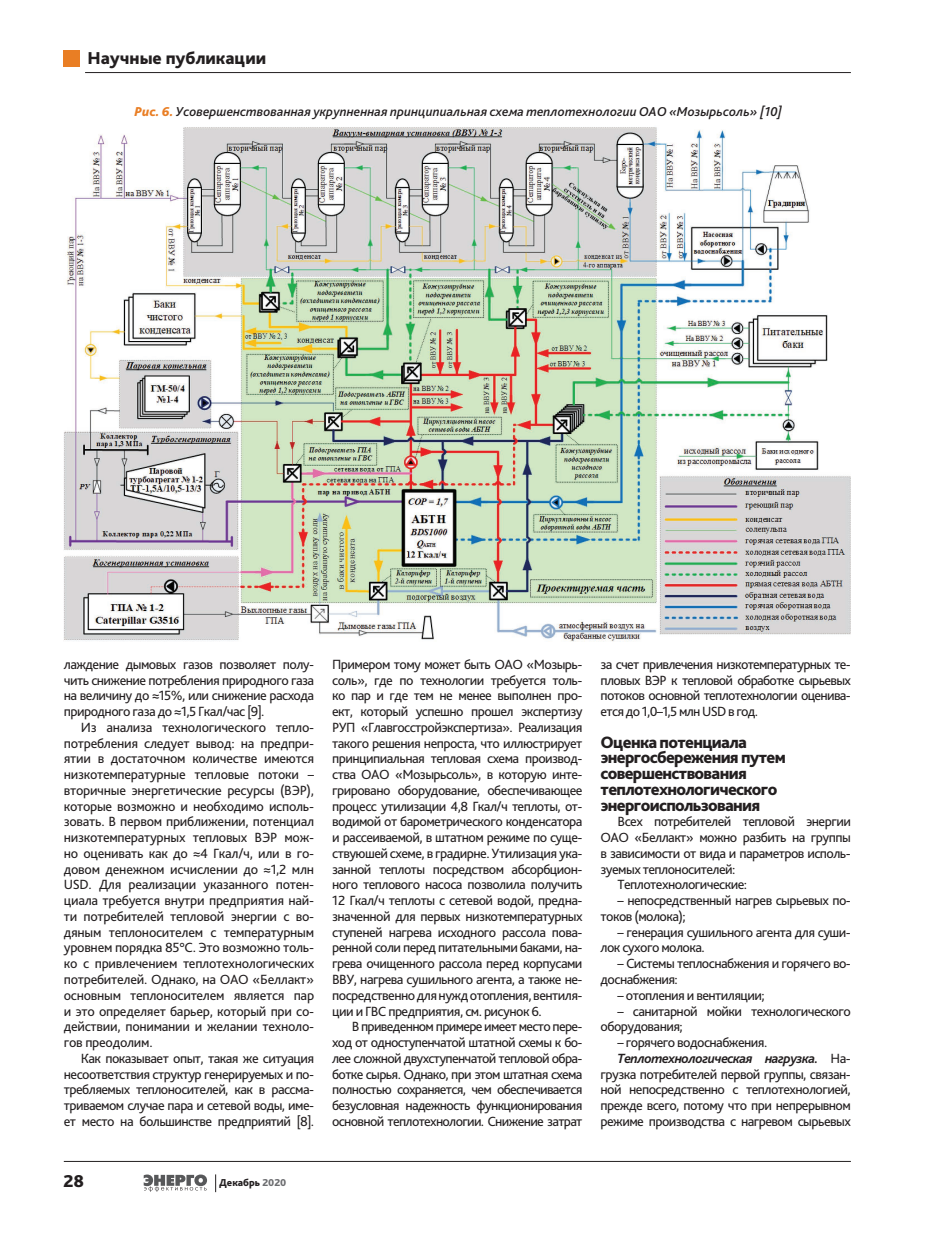
<style>
.page{position:relative;width:936px;height:1234px;background:#fff}
.page>*{position:absolute;margin:0;border:0;box-sizing:border-box;transform-origin:0 0}
.t1{font:800 18px "Bliss Pro";color:#231f20}
.t2{font:800 17.25px/15.8px "Bliss Pro";letter-spacing:-.04em;color:#231f20}
.t3{font:13.95px/15.8px "Bliss Pro";letter-spacing:-.04em;color:#231f20;text-align:justify}
.t4{font:italic 700 13.95px "Bliss Pro";letter-spacing:-.04em;color:#231f20}
.t5{font:italic 500 13.5px "Bliss Pro";color:#231f20}
.t6{font:800 10.5px "Bliss Pro";color:#231f20}
.s1{font-weight:800;color:#e97e24}
.s2{color:#6c6d70}
.s3{font-weight:400;font-style:normal}
</style>
<div class="page">
<svg style="left:215px;top:1174px;width:1px;height:17px"></svg>
<hr style="left:64px;top:1160px;width:786px;height:1px;background:#231f20">
<hr style="left:85px;top:72px;width:765px;height:1px;background:#231f20">
<svg style="left:144px;top:1174px;width:63px;height:17px"></svg>
<div style="left:64px;top:50px;width:16px;height:16px;background:#e97e24"></div>
<img style="left:64px;top:127px;width:786px;height:515px">
<p class="t1" style="left:87px;top:47px;width:180px">Научные публикации</p>
<p class="t5" style="left:134px;top:103px;width:649px"><span class="s1">Рис. 6.</span> Усовершенствованная укрупненная принципиальная схема теплотехнологии ОАО «Мозырьсоль» [10]</p>
<p class="t3" style="left:64px;top:655px;width:252px">лаждение дымовых газов позволяет полу&shy;чить снижение потребления природного газа на величину до ≈15%, или снижение расхода природного газа до ≈1,5 Гкал/час [9].</p>
<p class="t3" style="left:64px;top:718px;width:252px;text-indent:17px">Из анализа технологического тепло&shy;потребления следует вывод: на предпри&shy;ятии в достаточном количестве имеются низкотемпературные тепловые потоки – вторичные энергетические ресурсы (ВЭР), которые возможно и необходимо исполь&shy;зовать. В первом приближении, потенциал низкотемпературных тепловых ВЭР мож&shy;но оценивать как до ≈4 Гкал/ч, или в го&shy;довом денежном исчислении до ≈1,2 млн USD. Для реализации указанного потен&shy;циала требуется внутри предприятия най&shy;ти потребителей тепловой энергии с во&shy;дяным теплоносителем с температурным уровнем порядка 85°C. Это возможно толь&shy;ко с привлечением теплотехнологических потребителей. Однако, на ОАО «Беллакт» основным теплоносителем является пар и это определяет барьер, который при со&shy;действии, понимании и желании техноло&shy;гов преодолим.</p>
<p class="t3" style="left:64px;top:1049px;width:252px;text-indent:17px">Как показывает опыт, такая же ситуация несоответствия структур генерируемых и по&shy;требляемых теплоносителей, как в рассма&shy;триваемом случае пара и сетевой воды, име&shy;ет место на большинстве предприятий [8].</p>
<p class="t3" style="left:332px;top:655px;width:252px">Примером тому может быть ОАО «Мозырь&shy;соль», где по технологии требуется толь&shy;ко пар и где тем не менее выполнен про&shy;ект, который успешно прошел экспертизу РУП «Главгосстройэкспертиза». Реализация такого решения непроста, что иллюстрирует принципиальная тепловая схема производ&shy;ства ОАО «Мозырьсоль», в которую инте&shy;грировано оборудование, обеспечивающее процесс утилизации 4,8 Гкал/ч теплоты, от&shy;водимой от барометрического конденсатора и рассеиваемой, в штатном режиме по суще&shy;ствуюшей схеме, в градирне. Утилизация ука&shy;занной теплоты посредством абсорбцион&shy;ного теплового насоса позволила получить 12 Гкал/ч теплоты с сетевой водой, предна&shy;значенной для первых низкотемпературных ступеней нагрева исходного рассола пова&shy;ренной соли перед питательными баками, на&shy;грева очищенного рассола перед корпусами ВВУ, нагрева сушильного агента, а также не&shy;посредственно для нужд отопления, вентиля&shy;ции и ГВС предприятия, см. рисунок 6.</p>
<p class="t3" style="left:332px;top:1018px;width:252px;text-indent:19px">В приведенном примере имеет место пере&shy;ход от одноступенчатой штатной схемы к бо&shy;лее сложной двухступенчатой тепловой обра&shy;ботке сырья. Однако, при этом штатная схема полностью сохраняется, чем обеспечивается безусловная надежность функционирования основной теплотехнологии. Снижение затрат</p>
<p class="t1" style="left:63px;top:1169px;width:22px">28</p>
<p class="t6" style="left:219px;top:1175px;width:69px">Декабрь <span class="s2">2020</span></p>
<p class="t3" style="left:600px;top:655px;width:252px">за счет привлечения низкотемпературных те&shy;пловых ВЭР к тепловой обработке сырьевых потоков основной теплотехнологии оценива&shy;ется до 1,0–1,5 млн USD в год.</p>
<p class="t2" style="left:600px;top:733px;width:187px">Оценка потенциала энергосбережения путем совершенствования теплотехнологического энергоиспользования</p>
<p class="t3" style="left:617px;top:813px;width:235px">Всех потребителей тепловой энергии</p>
<p class="t3" style="left:600px;top:829px;width:252px">ОАО «Беллакт» можно разбить на группы</p>
<p class="t3" style="left:600px;top:844px;width:252px">в зависимости от вида и параметров исполь-</p>
<p class="t3" style="left:600px;top:860px;width:136px">зуемых теплоносителей:</p>
<p class="t3" style="left:617px;top:876px;width:131px">Теплотехнологические:</p>
<p class="t3" style="left:600px;top:892px;width:252px;text-indent:17px">– непосредственный нагрев сырьевых по&shy;токов (молока);</p>
<p class="t3" style="left:600px;top:923px;width:252px;text-indent:17px">– генерация сушильного агента для суши&shy;лок сухого молока.</p>
<p class="t3" style="left:600px;top:955px;width:252px;text-indent:17px">– Системы теплоснабжения и горячего во&shy;доснабжения:</p>
<p class="t3" style="left:617px;top:986px;width:149px">– отопления и вентиляции;</p>
<p class="t3" style="left:600px;top:1002px;width:252px;text-indent:17px">– санитарной мойки технологического оборудования;</p>
<p class="t3" style="left:617px;top:1033px;width:151px">– горячего водоснабжения.</p>
<p class="t4" style="left:617px;top:1049px;width:235px">Теплотехнологическая нагрузка. <span class="s3">На-</span></p>
<p class="t3" style="left:600px;top:1065px;width:252px">грузка потребителей первой группы, связан-</p>
<p class="t3" style="left:600px;top:1081px;width:252px">ной непосредственно с теплотехнологией,</p>
<p class="t3" style="left:600px;top:1096px;width:252px">прежде всего, потому что при непрерывном</p>
<p class="t3" style="left:600px;top:1112px;width:252px">режиме производства с нагревом сырьевых</p>
</div>
